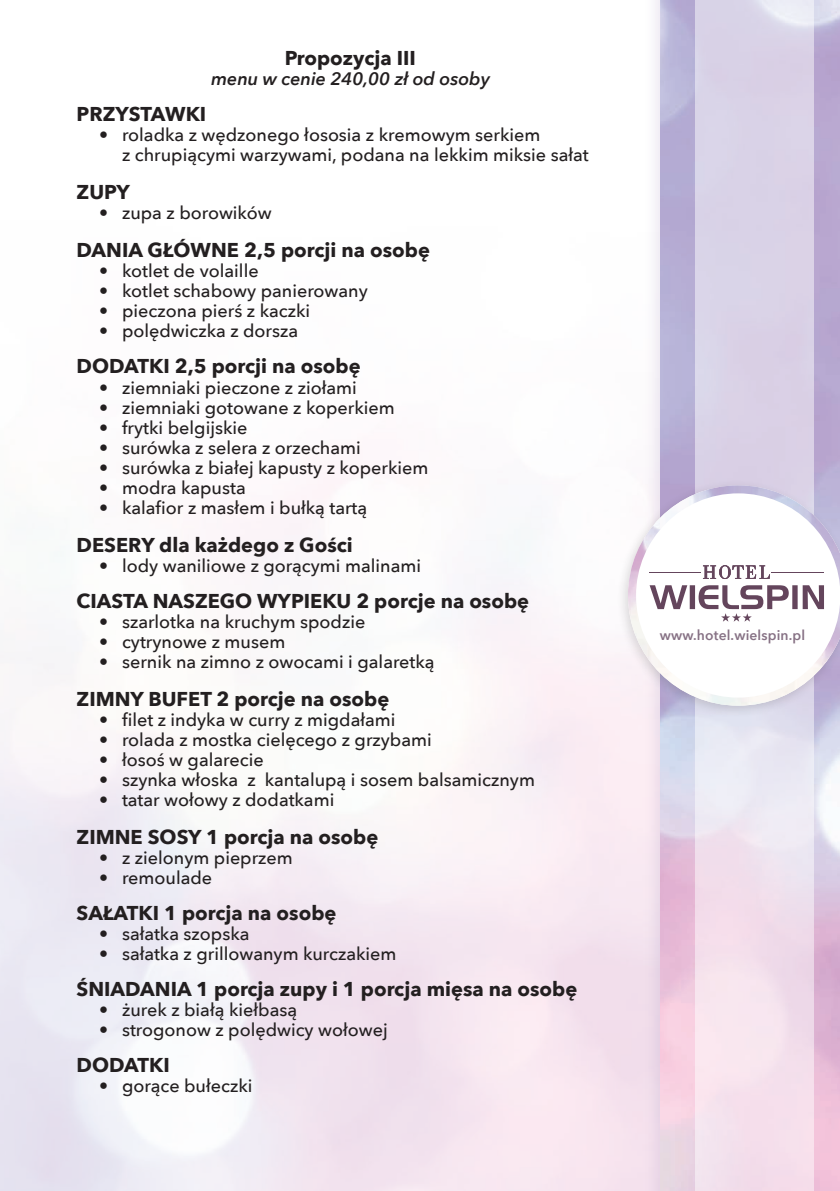
<style>
.page{position:relative;width:840px;height:1191px;background:#fff}
.page>*{position:absolute;margin:0;border:0;box-sizing:border-box;transform-origin:0 0}
.t1{font:700 20px "Avenir Next";color:#231f20}
.t2{font:500 18px/20px "Avenir Next";color:#231f20}
.t3{font:italic 600 18px "Avenir Next";color:#231f20}
.t4{font:600 13.8px "Avenir Next";letter-spacing:.01em;color:#877285}
</style>
<div class="page">
<div style="left:643px;top:0;width:196px;height:1191px;background:#a893c0;opacity:.2"></div>
<img style="left:660px;top:0;width:179px;height:1191px">
<svg style="left:695px;top:0;width:118px;height:1191px;background:#e5daea"></svg>
<div style="left:615px;top:479px;width:224px;height:239px;background:#231f20;opacity:.15"></div>
<img style="left:627px;top:485px;width:212px;height:220px">
<div style="left:635px;top:493px;width:204px;height:204px;background:#fff;border-radius:50%"></div>
<svg style="left:703px;top:565px;width:66px;height:14px"></svg>
<svg style="left:649px;top:585px;width:174px;height:36px"></svg>
<hr style="left:771px;top:571px;width:52px;height:1px;background:#64455c">
<hr style="left:649px;top:571px;width:51px;height:1px;background:#64455c">
<p class="t1" style="left:285px;top:41px;width:132px">Propozycja III</p>
<p class="t3" style="left:211px;top:64px;width:280px">menu w cenie 240,00 zł od osoby</p>
<p class="t1" style="left:77px;top:97px;width:131px">PRZYSTAWKI</p>
<p class="t2" style="left:122px;top:124px;width:468px;text-indent:-23px">• roladka z wędzonego łososia z kremowym serkiem<br>z chrupiącymi warzywami, podana na lekkim miksie sałat</p>
<p class="t1" style="left:77px;top:175px;width:55px">ZUPY</p>
<p class="t2" style="left:99px;top:202px;width:174px">• zupa z borowików</p>
<p class="t1" style="left:77px;top:233px;width:354px">DANIA GŁÓWNE 2,5 porcji na osobę</p>
<p class="t2" style="left:99px;top:260px;width:161px">• kotlet de volaille</p>
<p class="t2" style="left:99px;top:280px;width:270px">• kotlet schabowy panierowany</p>
<p class="t2" style="left:99px;top:300px;width:212px">• pieczona pierś z kaczki</p>
<p class="t2" style="left:99px;top:320px;width:200px">• polędwiczka z dorsza</p>
<p class="t1" style="left:77px;top:349px;width:285px">DODATKI 2,5 porcji na osobę</p>
<p class="t2" style="left:99px;top:376px;width:259px">• ziemniaki pieczone z ziołami</p>
<p class="t2" style="left:99px;top:396px;width:297px">• ziemniaki gotowane z koperkiem</p>
<p class="t2" style="left:99px;top:416px;width:150px">• frytki belgijskie</p>
<p class="t2" style="left:99px;top:436px;width:263px">• surówka z selera z orzechami</p>
<p class="t2" style="left:99px;top:456px;width:330px">• surówka z białej kapusty z koperkiem</p>
<p class="t2" style="left:99px;top:476px;width:148px">• modra kapusta</p>
<p class="t2" style="left:99px;top:496px;width:269px">• kalafior z masłem i bułką tartą</p>
<p class="t1" style="left:77px;top:527px;width:277px">DESERY dla każdego z Gości</p>
<p class="t2" style="left:99px;top:554px;width:323px">• lody waniliowe z gorącymi malinami</p>
<p class="t1" style="left:77px;top:583px;width:454px">CIASTA NASZEGO WYPIEKU 2 porcje na osobę</p>
<p class="t2" style="left:99px;top:610px;width:267px">• szarlotka na kruchym spodzie</p>
<p class="t2" style="left:99px;top:630px;width:187px">• cytrynowe z musem</p>
<p class="t2" style="left:99px;top:650px;width:337px">• sernik na zimno z owocami i galaretką</p>
<p class="t1" style="left:77px;top:681px;width:314px">ZIMNY BUFET 2 porcje na osobę</p>
<p class="t2" style="left:99px;top:708px;width:297px">• filet z indyka w curry z migdałami</p>
<p class="t2" style="left:99px;top:728px;width:334px">• rolada z mostka cielęcego z grzybami</p>
<p class="t2" style="left:99px;top:748px;width:166px">• łosoś w galarecie</p>
<p class="t2" style="left:99px;top:768px;width:437px">• szynka włoska z kantalupą i sosem balsamicznym</p>
<p class="t2" style="left:99px;top:788px;width:236px">• tatar wołowy z dodatkami</p>
<p class="t1" style="left:77px;top:819px;width:303px">ZIMNE SOSY 1 porcja na osobę</p>
<p class="t2" style="left:99px;top:846px;width:195px">• z zielonym pieprzem</p>
<p class="t2" style="left:99px;top:866px;width:114px">• remoulade</p>
<p class="t1" style="left:77px;top:895px;width:261px">SAŁATKI 1 porcja na osobę</p>
<p class="t2" style="left:99px;top:922px;width:152px">• sałatka szopska</p>
<p class="t2" style="left:99px;top:942px;width:298px">• sałatka z grillowanym kurczakiem</p>
<p class="t1" style="left:77px;top:971px;width:502px">ŚNIADANIA 1 porcja zupy i 1 porcja mięsa na osobę</p>
<p class="t2" style="left:99px;top:998px;width:199px">• żurek z białą kiełbasą</p>
<p class="t2" style="left:99px;top:1018px;width:290px">• strogonow z polędwicy wołowej</p>
<p class="t1" style="left:77px;top:1047px;width:95px">DODATKI</p>
<p class="t2" style="left:99px;top:1074px;width:155px">• gorące bułeczki</p>
<p class="t4" style="left:659px;top:623px;width:147px">www.hotel.wielspin.pl</p>
</div>
